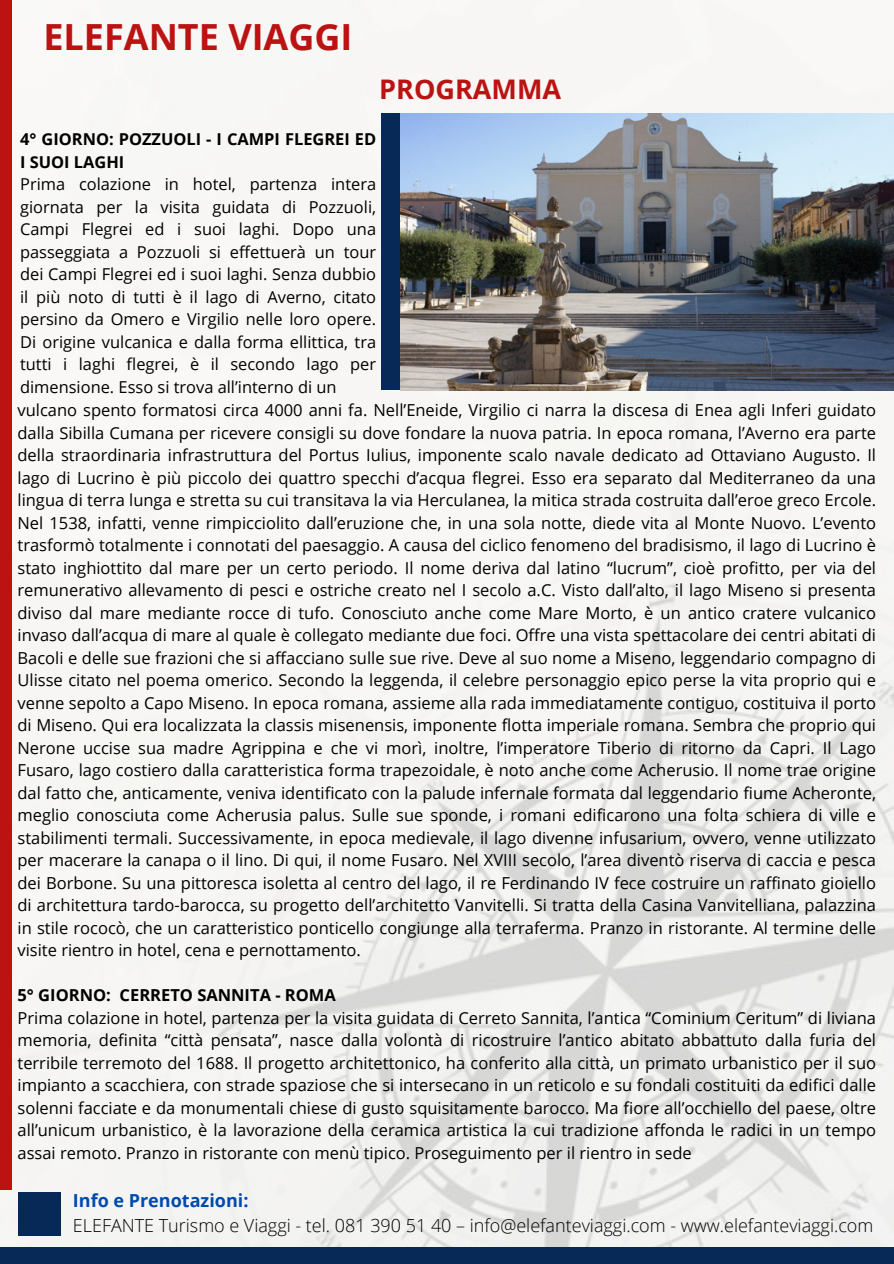
<style>
.page{position:relative;width:894px;height:1264px;background:#fff}
.page>*{position:absolute;margin:0;border:0;box-sizing:border-box;transform-origin:0 0}
.t1{font:700 36px "Open Sans";color:#bb1212}
.t2{font:700 27px "Open Sans";color:#bb1212}
.t3{font:300 18px "Open Sans";color:#000}
.t4{font:700 18px "Open Sans";color:#004aad}
.t5{font:16.5px/22.5px "Open Sans";color:#000;text-align:justify}
.t6{font:700 16.5px "Open Sans";color:#000}
.t7{font:16.35px/22.5px "Open Sans";color:#000;text-align:justify}
.t8{font:700 16.35px/22.5px "Open Sans";color:#000}
</style>
<div class="page">
<img style="left:0;top:0;width:892px;height:1247px">
<div style="left:0;top:0;width:11px;height:1189px;background:#bb1212"></div>
<div style="left:19px;top:1191px;width:42px;height:44px;background:#072957"></div>
<div style="left:0;top:1247px;width:893px;height:16px;background:#072957"></div>
<div style="left:381px;top:113px;width:56px;height:277px;background:#072957"></div>
<img style="left:400px;top:113px;width:493px;height:277px">
<p class="t1" style="left:43px;top:11px;width:310px">ELEFANTE VIAGGI</p>
<p class="t2" style="left:379px;top:70px;width:183px">PROGRAMMA</p>
<p class="t8" style="left:20px;top:127px;width:357px">4° GIORNO: POZZUOLI - I CAMPI FLEGREI ED<br>I SUOI LAGHI</p>
<p class="t7" style="left:20px;top:172px;width:357px">Prima colazione in hotel, partenza intera giornata per la visita guidata di Pozzuoli, Campi Flegrei ed i suoi laghi. Dopo una passeggiata a Pozzuoli si effettuerà un tour dei Campi Flegrei ed i suoi laghi. Senza dubbio il più noto di tutti è il lago di Averno, citato persino da Omero e Virgilio nelle loro opere.<br>Di origine vulcanica e dalla forma ellittica, tra tutti i laghi flegrei, è il secondo lago per dimensione. Esso si trova all’interno di un</p>
<p class="t5" style="left:17px;top:398px;width:859px">vulcano spento formatosi circa 4000 anni fa. Nell’Eneide, Virgilio ci narra la discesa di Enea agli Inferi guidato dalla Sibilla Cumana per ricevere consigli su dove fondare la nuova patria. In epoca romana, l’Averno era parte della straordinaria infrastruttura del Portus Iulius, imponente scalo navale dedicato ad Ottaviano Augusto. Il lago di Lucrino è più piccolo dei quattro specchi d’acqua flegrei. Esso era separato dal Mediterraneo da una lingua di terra lunga e stretta su cui transitava la via Herculanea, la mitica strada costruita dall’eroe greco Ercole.<br>Nel 1538, infatti, venne rimpicciolito dall’eruzione che, in una sola notte, diede vita al Monte Nuovo. L’evento trasformò totalmente i connotati del paesaggio. A causa del ciclico fenomeno del bradisismo, il lago di Lucrino è stato inghiottito dal mare per un certo periodo. Il nome deriva dal latino “lucrum”, cioè profitto, per via del remunerativo allevamento di pesci e ostriche creato nel I secolo a.C. Visto dall’alto, il lago Miseno si presenta diviso dal mare mediante rocce di tufo. Conosciuto anche come Mare Morto, è un antico cratere vulcanico invaso dall’acqua di mare al quale è collegato mediante due foci. Offre una vista spettacolare dei centri abitati di Bacoli e delle sue frazioni che si affacciano sulle sue rive. Deve al suo nome a Miseno, leggendario compagno di Ulisse citato nel poema omerico. Secondo la leggenda, il celebre personaggio epico perse la vita proprio qui e venne sepolto a Capo Miseno. In epoca romana, assieme alla rada immediatamente contiguo, costituiva il porto di Miseno. Qui era localizzata la classis misenensis, imponente flotta imperiale romana. Sembra che proprio qui Nerone uccise sua madre Agrippina e che vi morì, inoltre, l’imperatore Tiberio di ritorno da Capri. Il Lago Fusaro, lago costiero dalla caratteristica forma trapezoidale, è noto anche come Acherusio. Il nome trae origine dal fatto che, anticamente, veniva identificato con la palude infernale formata dal leggendario fiume Acheronte, meglio conosciuta come Acherusia palus. Sulle sue sponde, i romani edificarono una folta schiera di ville e stabilimenti termali. Successivamente, in epoca medievale, il lago divenne infusarium, ovvero, venne utilizzato per macerare la canapa o il lino. Di qui, il nome Fusaro. Nel XVIII secolo, l’area diventò riserva di caccia e pesca dei Borbone. Su una pittoresca isoletta al centro del lago, il re Ferdinando IV fece costruire un raffinato gioiello di architettura tardo-barocca, su progetto dell’architetto Vanvitelli. Si tratta della Casina Vanvitelliana, palazzina in stile rococò, che un caratteristico ponticello congiunge alla terraferma. Pranzo in ristorante. Al termine delle visite rientro in hotel, cena e pernottamento.</p>
<p class="t6" style="left:17px;top:983px;width:320px">5° GIORNO: CERRETO SANNITA - ROMA</p>
<p class="t5" style="left:17px;top:1006px;width:859px">Prima colazione in hotel, partenza per la visita guidata di Cerreto Sannita, l’antica “Cominium Ceritum” di liviana memoria, definita “città pensata”, nasce dalla volontà di ricostruire l’antico abitato abbattuto dalla furia del terribile terremoto del 1688. Il progetto architettonico, ha conferito alla città, un primato urbanistico per il suo impianto a scacchiera, con strade spaziose che si intersecano in un reticolo e su fondali costituiti da edifici dalle solenni facciate e da monumentali chiese di gusto squisitamente barocco. Ma fiore all’occhiello del paese, oltre all’unicum urbanistico, è la lavorazione della ceramica artistica la cui tradizione affonda le radici in un tempo assai remoto. Pranzo in ristorante con menù tipico. Proseguimento per il rientro in sede</p>
<h2 class="t4" style="left:73px;top:1187px;width:177px">Info e Prenotazioni:</h2>
<p class="t3" style="left:73px;top:1212px;width:801px">ELEFANTE Turismo e Viaggi - tel. 081 390 51 40 – info@elefanteviaggi.com - www.elefanteviaggi.com</p>
</div>
